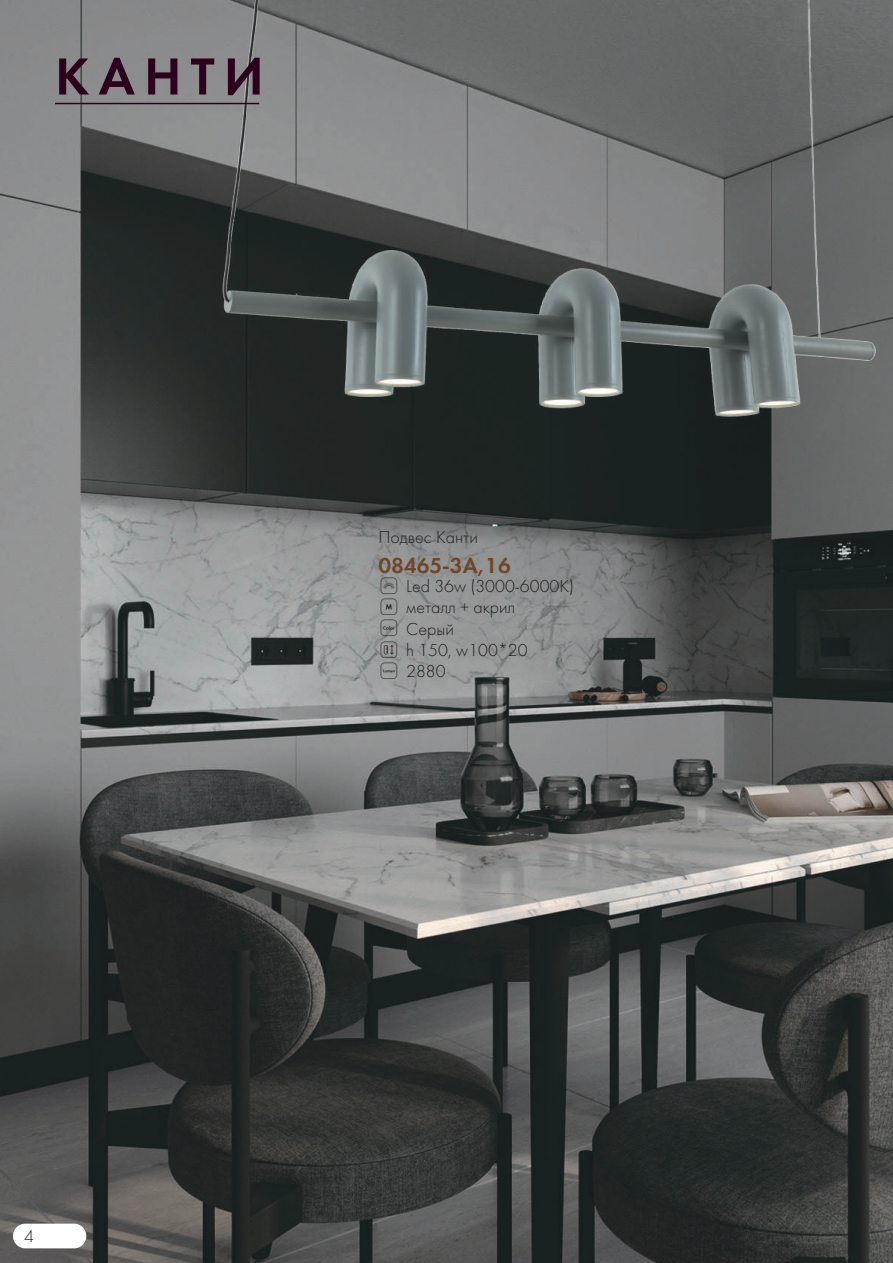
<style>
.page{position:relative;width:893px;height:1263px;background:#fff}
.page>*{position:absolute;margin:0;border:0;box-sizing:border-box;transform-origin:0 0}
.t1{font:54px "Futura Demi C";letter-spacing:.17em;color:#2d001e}
.t2{font:22.5px "Futura Demi C";color:#6f4628}
.t3{font:18px/21.3px "Futura Light C";color:#231f20}
</style>
<div class="page">
<img style="left:0;top:0;width:893px;height:1263px">
<div style="left:13px;top:1224px;width:73px;height:24px;background:#fff;border-radius:12px"></div>
<img style="left:206px;top:0;width:687px;height:425px">
<hr style="left:55px;top:103px;width:204px;height:1px;background:#2d001e">
<svg style="left:381px;top:577px;width:16px;height:102px;background:#989a9a"></svg>
<h1 class="t1" style="left:55px;top:45px;width:210px">КАНТИ</h1>
<p class="t3" style="left:378px;top:527px;width:101px">Подвес Канти</p>
<p class="t2" style="left:378px;top:552px;width:134px">08465-3A,16</p>
<p class="t3" style="left:406px;top:576px;width:169px">Led 36w (3000-6000K) металл + акрил<br>Серый<br>h 150, w100*20<br>2880</p>
<p class="t3" style="left:24px;top:1226px;width:11px">4</p>
</div>
